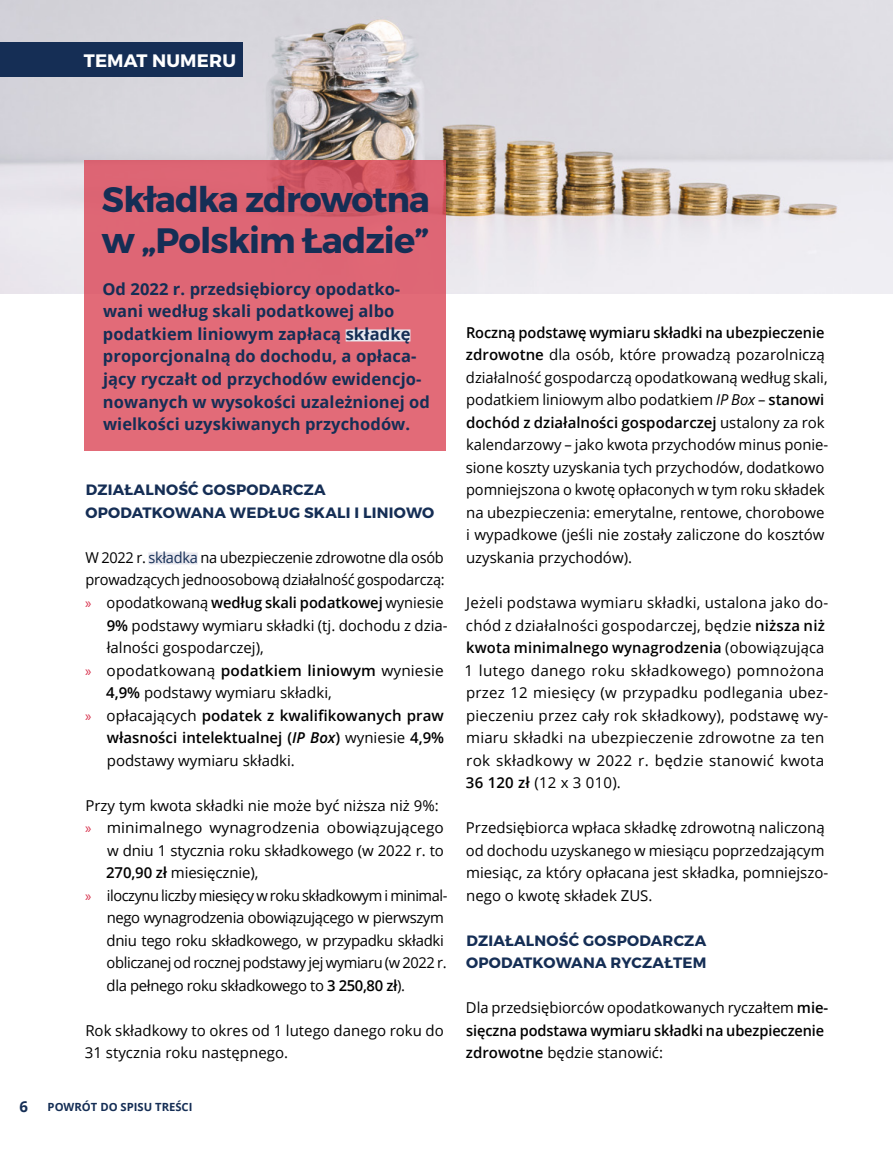
<style>
.page{position:relative;width:893px;height:1149px;background:#fff}
.page>*{position:absolute;margin:0;border:0;box-sizing:border-box;transform-origin:0 0}
.t1{font:35.25px/40.5px "Trueno Bd";letter-spacing:-.025em;color:#152e55}
.t2{font:18px "Trueno Bd";letter-spacing:.01em;color:#fff}
.t3{font:700 16.5px/22.5px "Open Sans";letter-spacing:.005em;color:#152e55}
.t4{font:15px/22.5px "Open Sans";color:#000}
.t5{font:600 15px/22.5px "Open Sans";letter-spacing:-.005em;color:#000}
.t6{font:15px "Open Sans";letter-spacing:-.025em;color:#000}
.t7{font:15px/22.5px "Trueno Bd";letter-spacing:.015em;color:#152e55}
.t8{font:15px "Open Sans";letter-spacing:-.02em;color:#000}
.t9{font:15px "Open Sans";letter-spacing:-.03em;color:#000}
.t10{font:700 15px "Open Sans";color:#152e55}
.t11{font:700 11.25px "Open Sans";color:#152e55}
.s1{color:#152e55}
.s2{font-family:"Myriad Pro";font-weight:400;color:#d72d49}
.s3{font-weight:400}
.s4{font-weight:600}
.s5{font-family:"Myriad Pro";color:#d72d49}
.s6{font-style:italic}
</style>
<div class="page">
<img style="left:0;top:0;width:893px;height:293px">
<div style="left:84px;top:161px;width:361px;height:289px;background:#e26b78"></div>
<div style="left:346px;top:329px;width:64px;height:12px;background:#e8e8ef"></div>
<div style="left:0;top:42px;width:243px;height:34px;background:#152e55"></div>
<div style="left:148px;top:552px;width:50px;height:12px;background:#e8e8ef"></div>
<p class="t2" style="left:84px;top:49px;width:154px">TEMAT NUMERU</p>
<h1 class="t1" style="left:102px;top:180px;width:329px">Składka zdrowotna w „Polskim Ładzie”</h1>
<p class="t3" style="left:102px;top:277px;width:329px">Od 2022 r. przedsiębiorcy opodatko&shy;wani według skali podatkowej albo podatkiem liniowym zapłacą składkę proporcjonalną do dochodu, a opłaca&shy;jący ryczałt od przychodów ewidencjo&shy;nowanych w wysokości uzależnionej od wielkości uzyskiwanych przychodów.</p>
<p class="t7" style="left:85px;top:479px;width:350px">DZIAŁALNOŚĆ GOSPODARCZA<br>OPODATKOWANA WEDŁUG SKALI I LINIOWO</p>
<p class="t8" style="left:85px;top:547px;width:360px">W 2022 r. <span class="s1">składka</span> na ubezpieczenie zdrowotne dla osób</p>
<p class="t8" style="left:86px;top:569px;width:361px">prowadzących jednoosobową działalność gospodarczą:</p>
<p class="t5" style="left:85px;top:590px;width:360px"><span class="s2">»</span> <span class="s3">opodatkowaną</span> według skali podatkowej <span class="s3">wyniesie</span></p>
<p class="t4" style="left:107px;top:613px;width:342px"><span class="s4">9%</span> podstawy wymiaru składki (tj. dochodu z dzia-</p>
<p class="t4" style="left:107px;top:635px;width:159px">łalności gospodarczej),</p>
<p class="t4" style="left:85px;top:658px;width:360px"><span class="s5">»</span> opodatkowaną <span class="s4">podatkiem liniowym</span> wyniesie</p>
<p class="t4" style="left:106px;top:680px;width:227px"><span class="s4">4,9%</span> podstawy wymiaru składki,</p>
<p class="t5" style="left:85px;top:703px;width:360px"><span class="s2">»</span> <span class="s3">opłacających</span> podatek z kwalifikowanych praw</p>
<p class="t5" style="left:107px;top:725px;width:339px">własności intelektualnej (<span class="s6">IP Box</span>) <span class="s3">wyniesie</span> 4,9%</p>
<p class="t4" style="left:107px;top:748px;width:190px">podstawy wymiaru składki.</p>
<p class="t4" style="left:85px;top:793px;width:355px">Przy tym kwota składki nie może być niższa niż 9%:</p>
<p class="t4" style="left:85px;top:815px;width:360px"><span class="s5">»</span> minimalnego wynagrodzenia obowiązującego</p>
<p class="t4" style="left:107px;top:838px;width:338px">w dniu 1 stycznia roku składkowego (w 2022 r. to</p>
<p class="t4" style="left:106px;top:860px;width:154px"><span class="s4">270,90 zł</span> miesięcznie),</p>
<p class="t9" style="left:85px;top:884px;width:364px"><span class="s5">»</span> iloczynu liczby miesięcy w roku składkowym i minimal-</p>
<p class="t6" style="left:107px;top:907px;width:339px">nego wynagrodzenia obowiązującego w pierwszym</p>
<p class="t6" style="left:107px;top:929px;width:339px">dniu tego roku składkowego, w przypadku składki</p>
<p class="t9" style="left:107px;top:952px;width:342px">obliczanej od rocznej podstawy jej wymiaru (w 2022 r.</p>
<p class="t6" style="left:107px;top:974px;width:300px">dla pełnego roku składkowego to <span class="s4">3 250,80 zł</span>).</p>
<p class="t4" style="left:85px;top:1018px;width:360px">Rok składkowy to okres od 1 lutego danego roku do<br>31 stycznia roku następnego.</p>
<p class="t10" style="left:20px;top:1095px;width:10px">6</p>
<p class="t11" style="left:48px;top:1098px;width:146px">POWRÓT DO SPISU TREŚCI</p>
<p class="t4" style="left:466px;top:320px;width:364px"><span class="s4">Roczną podstawę wymiaru składki na ubezpieczenie zdrowotne</span> dla osób, które prowadzą pozarolniczą działalność gospodarczą opodatkowaną według skali, podatkiem liniowym albo podatkiem <span class="s6">IP Box</span> – <span class="s4">stanowi dochód z działalności gospodarczej</span> ustalony za rok kalendarzowy – jako kwota przychodów minus ponie&shy;sione koszty uzyskania tych przychodów, dodatkowo pomniejszona o kwotę opłaconych w tym roku składek na ubezpieczenia: emerytalne, rentowe, chorobowe i wypadkowe (jeśli nie zostały zaliczone do kosztów uzyskania przychodów).</p>
<p class="t4" style="left:464px;top:590px;width:365px">Jeżeli podstawa wymiaru składki, ustalona jako do&shy;chód z działalności gospodarczej, będzie <span class="s4">niższa niż kwota minimalnego wynagrodzenia</span> (obowiązująca 1 lutego danego roku składkowego) pomnożona przez 12 miesięcy (w przypadku podlegania ubez&shy;pieczeniu przez cały rok składkowy), podstawę wy&shy;miaru składki na ubezpieczenie zdrowotne za ten rok składkowy w 2022 r. będzie stanowić kwota <span class="s4">36 120 zł</span> (12 x 3 010).</p>
<p class="t4" style="left:466px;top:815px;width:364px">Przedsiębiorca wpłaca składkę zdrowotną naliczoną od dochodu uzyskanego w miesiącu poprzedzającym miesiąc, za który opłacana jest składka, pomniejszo&shy;nego o kwotę składek ZUS.</p>
<p class="t7" style="left:466px;top:929px;width:242px">DZIAŁALNOŚĆ GOSPODARCZA<br>OPODATKOWANA RYCZAŁTEM</p>
<p class="t5" style="left:466px;top:995px;width:364px"><span class="s3">Dla przedsiębiorców opodatkowanych ryczałtem</span> mie&shy;sięczna podstawa wymiaru składki na ubezpieczenie zdrowotne <span class="s3">będzie stanowić:</span></p>
</div>
